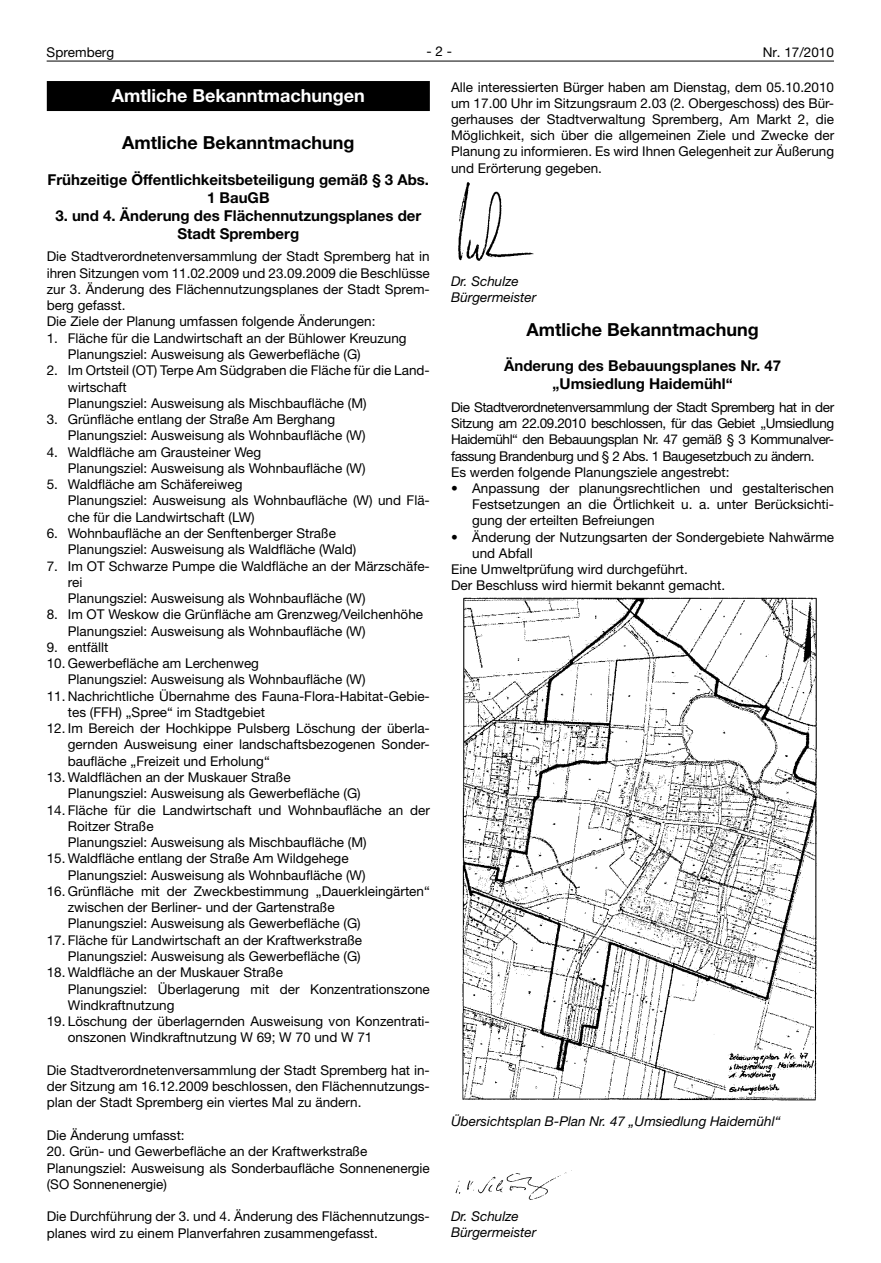
<style>
.page{position:relative;width:881px;height:1263px;background:#fff}
.page>*{position:absolute;margin:0;border:0;box-sizing:border-box;transform-origin:0 0}
.t1{font:700 18px "Helvetica Neue LT";color:#000}
.t2{font:700 18px "Helvetica Neue LT";color:#fff}
.t3{font:700 15px/18px "Helvetica Neue LT";color:#000;text-align:center}
.t4{font:13.5px/16.2px "Helvetica Neue LT";color:#000}
.t5{font:13.5px/16.2px "Helvetica Neue LT";letter-spacing:-.03em;color:#000}
.t6{font:italic 13.5px/16.2px "Helvetica Neue LT";color:#000}
</style>
<div class="page">
<hr style="left:47px;top:61px;width:786px;height:1px;background:#000">
<div style="left:47px;top:81px;width:382px;height:30px;background:#000"></div>
<img style="left:458px;top:182px;width:76px;height:79px">
<img style="left:462px;top:597px;width:356px;height:504px">
<img style="left:455px;top:1170px;width:117px;height:30px">
<p class="t4" style="left:47px;top:44px;width:69px">Spremberg</p>
<p class="t4" style="left:426px;top:43px;width:27px">- 2 -</p>
<p class="t4" style="left:762px;top:44px;width:73px">Nr. 17/2010</p>
<h1 class="t2" style="left:112px;top:85px;width:254px">Amtliche Bekanntmachungen</h1>
<h1 class="t1" style="left:122px;top:132px;width:233px">Amtliche Bekanntmachung</h1>
<p class="t3" style="left:47px;top:170px;width:383px">Frühzeitige Öffentlichkeitsbeteiligung gemäß § 3 Abs.<br>1 BauGB</p>
<p class="t3" style="left:55px;top:206px;width:367px">3. und 4. Änderung des Flächennutzungsplanes der<br>Stadt Spremberg</p>
<p class="t4" style="left:47px;top:248px;width:384px">Die Stadtverordnetenversammlung der Stadt Spremberg hat in ihren Sitzungen vom 11.02.2009 und 23.09.2009 die Beschlüsse zur 3. Änderung des Flächennutzungsplanes der Stadt Sprem&shy;berg gefasst.<br>Die Ziele der Planung umfassen folgende Änderungen:</p>
<p class="t4" style="left:68px;top:330px;width:340px;text-indent:-21px">1. Fläche für die Landwirtschaft an der Bühlower Kreuzung<br>Planungsziel: Ausweisung als Gewerbefläche (G)</p>
<p class="t4" style="left:68px;top:362px;width:363px;text-indent:-21px">2. Im Ortsteil (OT) Terpe Am Südgraben die Fläche für die Land&shy;wirtschaft<br>Planungsziel: Ausweisung als Mischbaufläche (M)</p>
<p class="t4" style="left:68px;top:411px;width:299px;text-indent:-21px">3. Grünfläche entlang der Straße Am Berghang<br>Planungsziel: Ausweisung als Wohnbaufläche (W)</p>
<p class="t4" style="left:68px;top:444px;width:299px;text-indent:-21px">4. Waldfläche am Grausteiner Weg<br>Planungsziel: Ausweisung als Wohnbaufläche (W)</p>
<p class="t4" style="left:68px;top:476px;width:363px;text-indent:-21px">5. Waldfläche am Schäfereiweg<br>Planungsziel: Ausweisung als Wohnbaufläche (W) und Flä&shy;che für die Landwirtschaft (LW)</p>
<p class="t4" style="left:68px;top:525px;width:290px;text-indent:-21px">6. Wohnbaufläche an der Senftenberger Straße<br>Planungsziel: Ausweisung als Waldfläche (Wald)</p>
<p class="t4" style="left:68px;top:557px;width:363px;text-indent:-21px">7. Im OT Schwarze Pumpe die Waldfläche an der Märzschäfe&shy;rei<br>Planungsziel: Ausweisung als Wohnbaufläche (W)</p>
<p class="t4" style="left:68px;top:606px;width:357px;text-indent:-21px">8. Im OT Weskow die Grünfläche am Grenzweg/Veilchenhöhe<br>Planungsziel: Ausweisung als Wohnbaufläche (W)</p>
<p class="t4" style="left:47px;top:639px;width:63px">9. entfällt</p>
<p class="t4" style="left:68px;top:655px;width:299px;text-indent:-21px">10. Gewerbefläche am Lerchenweg<br>Planungsziel: Ausweisung als Wohnbaufläche (W)</p>
<p class="t4" style="left:68px;top:688px;width:363px;text-indent:-21px">11. Nachrichtliche Übernahme des Fauna-Flora-Habitat-Gebie&shy;tes (FFH) „Spree“ im Stadtgebiet</p>
<p class="t4" style="left:68px;top:720px;width:363px;text-align:justify;text-indent:-21px">12. Im Bereich der Hochkippe Pulsberg Löschung der überla&shy;gernden Ausweisung einer landschaftsbezogenen Sonder&shy;baufläche „Freizeit und Erholung“</p>
<p class="t4" style="left:68px;top:769px;width:294px;text-indent:-21px">13. Waldflächen an der Muskauer Straße<br>Planungsziel: Ausweisung als Gewerbefläche (G)</p>
<p class="t4" style="left:68px;top:801px;width:363px;text-indent:-21px">14. Fläche für die Landwirtschaft und Wohnbaufläche an der<br>Roitzer Straße<br>Planungsziel: Ausweisung als Mischbaufläche (M)</p>
<p class="t4" style="left:68px;top:850px;width:299px;text-indent:-21px">15. Waldfläche entlang der Straße Am Wildgehege<br>Planungsziel: Ausweisung als Wohnbaufläche (W)</p>
<p class="t4" style="left:68px;top:883px;width:363px;text-indent:-21px">16. Grünfläche mit der Zweckbestimmung „Dauerkleingärten“ zwischen der Berliner- und der Gartenstraße<br>Planungsziel: Ausweisung als Gewerbefläche (G)</p>
<p class="t4" style="left:47px;top:932px;width:317px;text-align:right">17. Fläche für Landwirtschaft an der Kraftwerkstraße<br>Planungsziel: Ausweisung als Gewerbefläche (G)</p>
<p class="t4" style="left:68px;top:964px;width:363px;text-indent:-21px">18. Waldfläche an der Muskauer Straße<br>Planungsziel: Überlagerung mit der Konzentrationszone<br>Windkraftnutzung</p>
<p class="t4" style="left:68px;top:1013px;width:363px;text-indent:-21px">19. Löschung der überlagernden Ausweisung von Konzentrati&shy;onszonen Windkraftnutzung W 69; W 70 und W 71</p>
<p class="t4" style="left:47px;top:1062px;width:384px;text-align:justify">Die Stadtverordnetenversammlung der Stadt Spremberg hat in&shy;der Sitzung am 16.12.2009 beschlossen, den Flächennutzungs&shy;plan der Stadt Spremberg ein viertes Mal zu ändern.</p>
<p class="t4" style="left:47px;top:1127px;width:139px">Die Änderung umfasst:</p>
<p class="t4" style="left:47px;top:1143px;width:384px">20. Grün- und Gewerbefläche an der Kraftwerkstraße<br>Planungsziel: Ausweisung als Sonderbaufläche Sonnenenergie (SO Sonnenenergie)</p>
<p class="t4" style="left:47px;top:1208px;width:384px">Die Durchführung der 3. und 4. Änderung des Flächennutzungs&shy;planes wird zu einem Planverfahren zusammengefasst.</p>
<p class="t4" style="left:451px;top:78px;width:384px;text-align:justify">Alle interessierten Bürger haben am Dienstag, dem 05.10.2010 um 17.00 Uhr im Sitzungsraum 2.03 (2. Obergeschoss) des Bür&shy;gerhauses der Stadtverwaltung Spremberg, Am Markt 2, die Möglichkeit, sich über die allgemeinen Ziele und Zwecke der Planung zu informieren. Es wird Ihnen Gelegenheit zur Äußerung und Erörterung gegeben.</p>
<p class="t6" style="left:451px;top:273px;width:87px">Dr. Schulze<br>Bürgermeister</p>
<h1 class="t1" style="left:526px;top:319px;width:233px">Amtliche Bekanntmachung</h1>
<p class="t3" style="left:504px;top:357px;width:278px">Änderung des Bebauungsplanes Nr. 47 „Umsiedlung Haidemühl“</p>
<p class="t5" style="left:451px;top:399px;width:384px">Die Stadtverordnetenversammlung der Stadt Spremberg hat in der Sitzung am 22.09.2010 beschlossen, für das Gebiet „Umsiedlung Haidemühl“ den Bebauungsplan Nr. 47 gemäß § 3 Kommunalver&shy;fassung Brandenburg und § 2 Abs. 1 Baugesetzbuch zu ändern.<br>Es werden folgende Planungsziele angestrebt:</p>
<p class="t4" style="left:472px;top:480px;width:363px;text-align:justify;text-indent:-21px">• Anpassung der planungsrechtlichen und gestalterischen Festsetzungen an die Örtlichkeit u. a. unter Berücksichti&shy;gung der erteilten Befreiungen</p>
<p class="t4" style="left:451px;top:528px;width:384px">• Änderung der Nutzungsarten der Sondergebiete Nahwärme</p>
<p class="t4" style="left:472px;top:545px;width:62px">und Abfall</p>
<p class="t4" style="left:451px;top:561px;width:238px">Eine Umweltprüfung wird durchgeführt.</p>
<p class="t4" style="left:451px;top:577px;width:275px">Der Beschluss wird hiermit bekannt gemacht.</p>
<p class="t6" style="left:451px;top:1112px;width:331px">Übersichtsplan B-Plan Nr. 47 „Umsiedlung Haidemühl“</p>
<p class="t6" style="left:451px;top:1208px;width:87px">Dr. Schulze<br>Bürgermeister</p>
</div>
